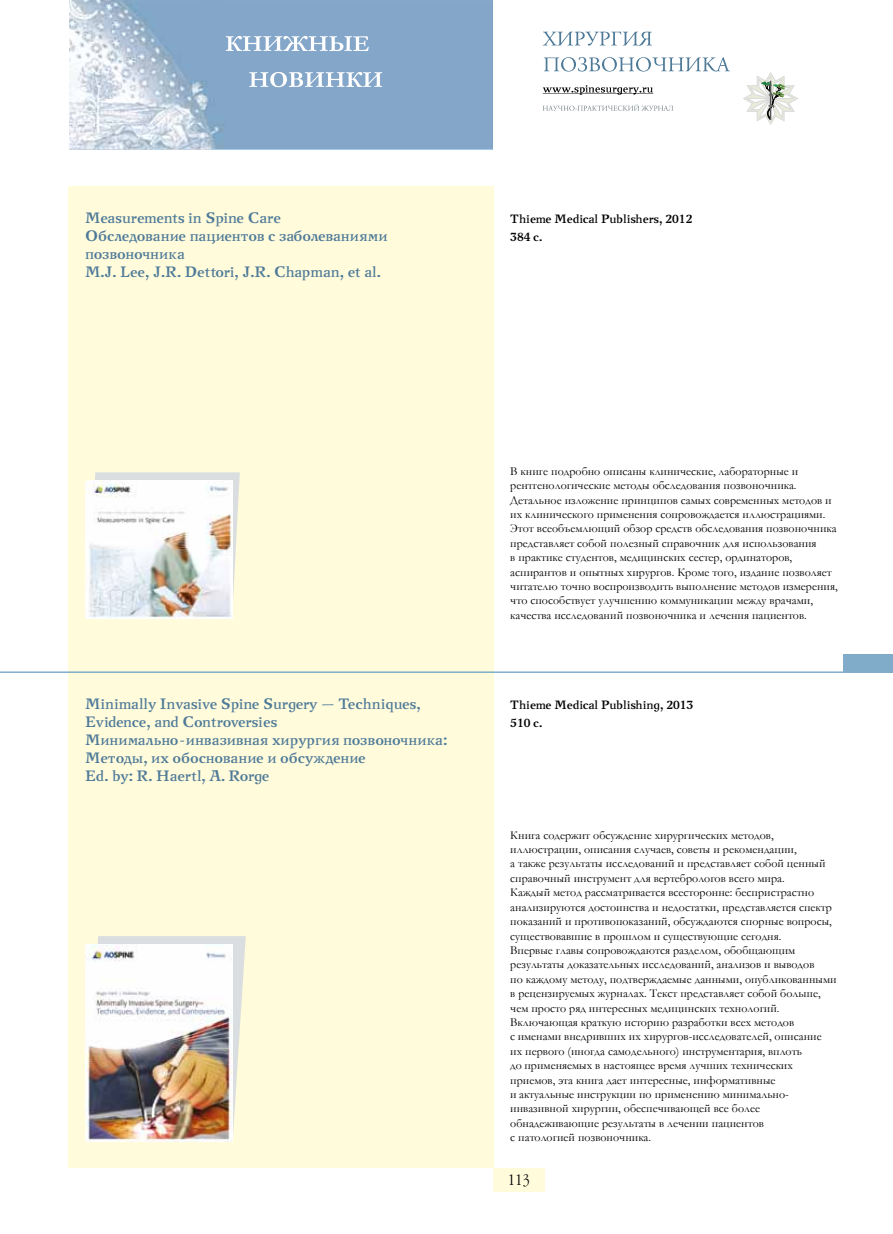
<style>
.page{position:relative;width:893px;height:1234px;background:#fff}
.page>*{position:absolute;margin:0;border:0;box-sizing:border-box;transform-origin:0 0}
.t1{font:700 15px/18px "New Journal C";color:#4e7a98}
.t2{font:300 15px "Garamond Narrow C";color:#000}
.t3{font:12px/14.4px "Garamond";color:#000}
.t4{font:700 12px/18px "New Journal C";color:#000}
</style>
<div class="page">
<div style="left:68px;top:186px;width:425px;height:981px;background:#fffbdb"></div>
<img style="left:69px;top:0;width:424px;height:149px">
<svg style="left:226px;top:36px;width:143px;height:15px"></svg>
<svg style="left:249px;top:72px;width:133px;height:15px"></svg>
<svg style="left:743px;top:72px;width:55px;height:53px"></svg>
<svg style="left:543px;top:32px;width:187px;height:40px"></svg>
<svg style="left:543px;top:104px;width:130px;height:7px"></svg>
<svg style="left:543px;top:85px;width:110px;height:10px"></svg>
<div style="left:493px;top:1167px;width:51px;height:24px;background:#fffbdb"></div>
<hr style="left:0;top:671px;width:893px;height:1px;background:#81acc9">
<div style="left:843px;top:654px;width:50px;height:18px;background:#81acc9"></div>
<svg style="left:95px;top:472px;width:145px;height:146px"></svg>
<svg style="left:98px;top:936px;width:148px;height:204px"></svg>
<img style="left:85px;top:480px;width:147px;height:138px">
<img style="left:85px;top:943px;width:147px;height:197px">
<p class="t1" style="left:85px;top:208px;width:304px">Measurements in Spine Care<br>Обследование пациентов с заболеваниями позвоночника<br>M.J. Lee, J.R. Dettori, J.R. Chapman, et al.</p>
<p class="t4" style="left:510px;top:209px;width:184px">Thieme Medical Publishers, 2012<br>384 c.</p>
<p class="t3" style="left:510px;top:463px;width:329px">В книге подробно описаны клинические, лабораторные и рентгенологические методы обследования позвоночника.<br>Детальное изложение принципов самых современных методов и их клинического применения сопровождается иллюстрациями.<br>Этот всеобъемлющий обзор средств обследования позвоночника представляет собой полезный справочник для использования<br>в практике студентов, медицинских сестер, ординаторов, аспирантов и опытных хирургов. Кроме того, издание позволяет читателю точно воспроизводить выполнение методов измерения, что способствует улучшению коммуникации между врачами, качества исследований позвоночника и лечения пациентов.</p>
<p class="t1" style="left:85px;top:694px;width:364px">Minimally Invasive Spine Surgery – Techniques, Evidence, and Controversies Минимально-инвазивная хирургия позвоночника:<br>Методы, их обоснование и обсуждение<br>Ed. by: R. Haertl, A. Rorge</p>
<p class="t4" style="left:510px;top:695px;width:184px">Thieme Medical Publishing, 2013<br>510 c.</p>
<p class="t3" style="left:510px;top:827px;width:328px">Книга содержит обсуждение хирургических методов, иллюстрации, описания случаев, советы и рекомендации,<br>а также результаты исследований и представляет собой ценный справочный инструмент для вертебрологов всего мира.<br>Каждый метод рассматривается всесторонне: беспристрастно анализируются достоинства и недостатки, представляется спектр показаний и противопоказаний, обсуждаются спорные вопросы, существовавшие в прошлом и существующие сегодня.<br>Впервые главы сопровождаются разделом, обобщающим результаты доказательных исследований, анализов и выводов<br>по каждому методу, подтверждаемые данными, опубликованными в рецензируемых журналах. Текст представляет собой больше, чем просто ряд интересных медицинских технологий.<br>Включающая краткую историю разработки всех методов<br>с именами внедривших их хирургов-исследователей, описание их первого (иногда самодельного) инструментария, вплоть<br>до применяемых в настоящее время лучших технических приемов, эта книга дает интересные, информативные<br>и актуальные инструкции по применению минимально&shy;инвазивной хирургии, обеспечивающей все более обнадеживающие результаты в лечении пациентов<br>с патологией позвоночника.</p>
<p class="t2" style="left:508px;top:1171px;width:24px">113</p>
</div>
